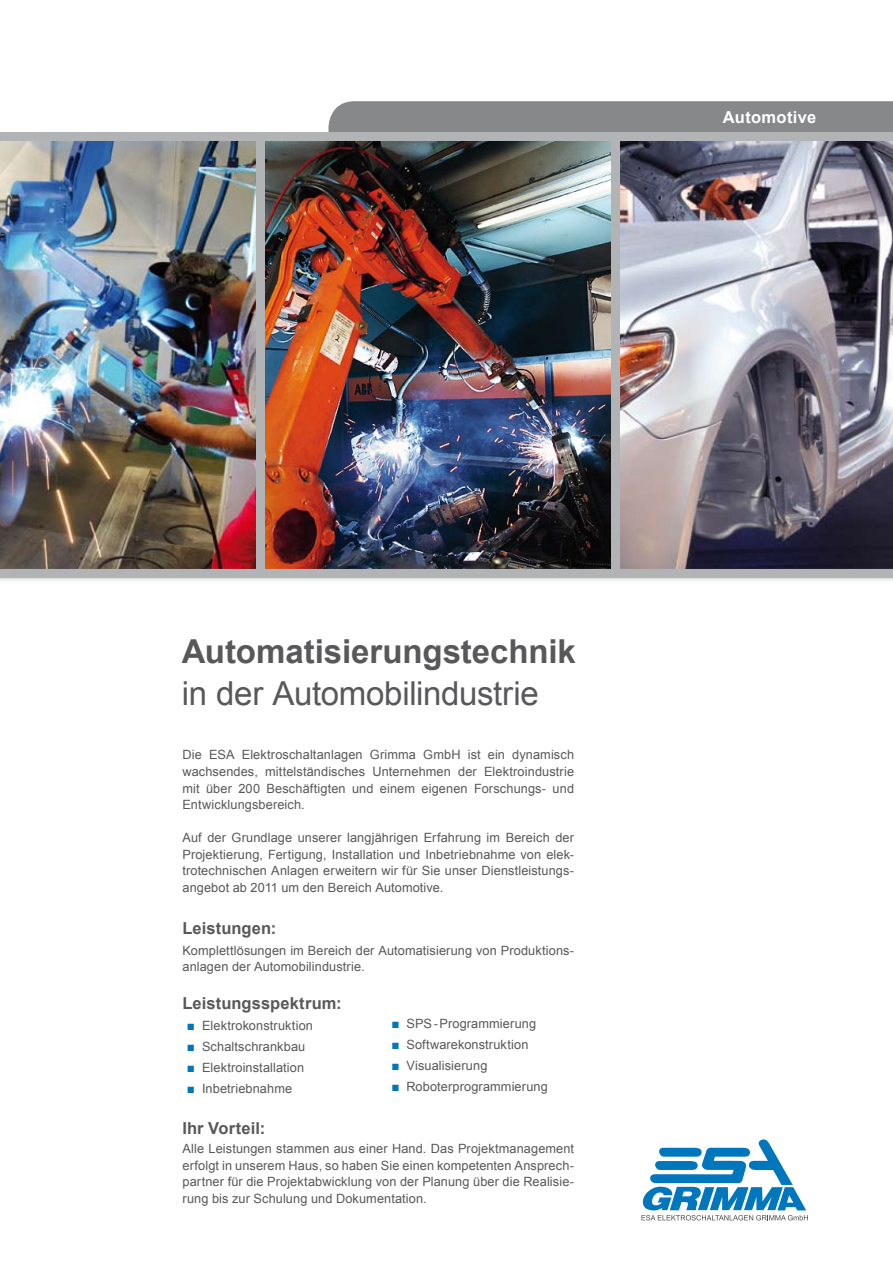
<style>
.page{position:relative;width:893px;height:1263px;background:#fff}
.page>*{position:absolute;margin:0;border:0;box-sizing:border-box;transform-origin:0 0}
.t1{font:700 33px "Arial";letter-spacing:-.005em;color:#58585a}
.t2{font:33px "Arial";letter-spacing:-.01em;color:#58585a}
.t3{font:700 16.5px "Arial";letter-spacing:.005em;color:#58585a}
.t4{font:700 16.5px "Arial";letter-spacing:.02em;color:#fff}
.t5{font:12.75px/16.5px "Arial";letter-spacing:.01em;color:#58585a;text-align:justify}
.s1{font-size:13.5px;color:#0076bd}
</style>
<div class="page">
<img style="left:0;top:140px;width:257px;height:428px">
<img style="left:619px;top:140px;width:274px;height:428px">
<img style="left:265px;top:140px;width:346px;height:428px">
<div style="left:328px;top:101px;width:565px;height:31px;background:#87888a"></div>
<div style="left:0;top:568px;width:893px;height:21px;background:#b1b3b4;opacity:.5"></div>
<div style="left:0;top:569px;width:893px;height:8px;background:#b1b3b4"></div>
<div style="left:0;top:132px;width:893px;height:8px;background:#b1b3b4"></div>
<svg style="left:641px;top:1139px;width:167px;height:81px"></svg>
<div style="left:257px;top:136px;width:8px;height:437px;background:#b1b3b4"></div>
<div style="left:611px;top:136px;width:8px;height:437px;background:#b1b3b4"></div>
<p class="t4" style="left:723px;top:107px;width:95px">Automotive</p>
<h1 class="t1" style="left:182px;top:630px;width:395px">Automatisierungstechnik</h1>
<h1 class="t2" style="left:182px;top:672px;width:359px">in der Automobilindustrie</h1>
<p class="t5" style="left:182px;top:747px;width:393px">Die ESA Elektroschaltanlagen Grimma GmbH ist ein dynamisch wachsendes, mittelständisches Unternehmen der Elektroindustrie mit über 200 Beschäftigten und einem eigenen Forschungs- und Entwicklungsbereich.</p>
<p class="t5" style="left:182px;top:829px;width:393px">Auf der Grundlage unserer langjährigen Erfahrung im Bereich der Projektierung, Fertigung, Installation und Inbetriebnahme von elek&shy;trotechnischen Anlagen erweitern wir für Sie unser Dienstleistungs&shy;angebot ab 2011 um den Bereich Automotive.</p>
<p class="t3" style="left:182px;top:917px;width:95px">Leistungen:</p>
<p class="t5" style="left:182px;top:942px;width:393px">Komplettlösungen im Bereich der Automatisierung von Produktions&shy;anlagen der Automobilindustrie.</p>
<p class="t3" style="left:182px;top:992px;width:161px">Leistungsspektrum:</p>
<p class="t5" style="left:187px;top:1017px;width:127px"><span class="s1">■</span> Elektrokonstruktion</p>
<p class="t5" style="left:187px;top:1038px;width:120px"><span class="s1">■</span> Schaltschrankbau</p>
<p class="t5" style="left:187px;top:1059px;width:119px"><span class="s1">■</span> Elektroinstallation</p>
<p class="t5" style="left:187px;top:1080px;width:107px"><span class="s1">■</span> Inbetriebnahme</p>
<p class="t3" style="left:182px;top:1118px;width:84px">Ihr Vorteil:</p>
<p class="t5" style="left:182px;top:1141px;width:393px">Alle Leistungen stammen aus einer Hand. Das Projektmanagement erfolgt in unserem Haus, so haben Sie einen kompetenten Ansprech&shy;partner für die Projektabwicklung von der Planung über die Realisie&shy;rung bis zur Schulung und Dokumentation.</p>
<p class="t5" style="left:391px;top:1015px;width:146px"><span class="s1">■</span> SPS-Programmierung</p>
<p class="t5" style="left:391px;top:1036px;width:139px"><span class="s1">■</span> Softwarekonstruktion</p>
<p class="t5" style="left:391px;top:1057px;width:98px"><span class="s1">■</span> Visualisierung</p>
<p class="t5" style="left:391px;top:1079px;width:158px"><span class="s1">■</span> Roboterprogrammierung</p>
</div>
